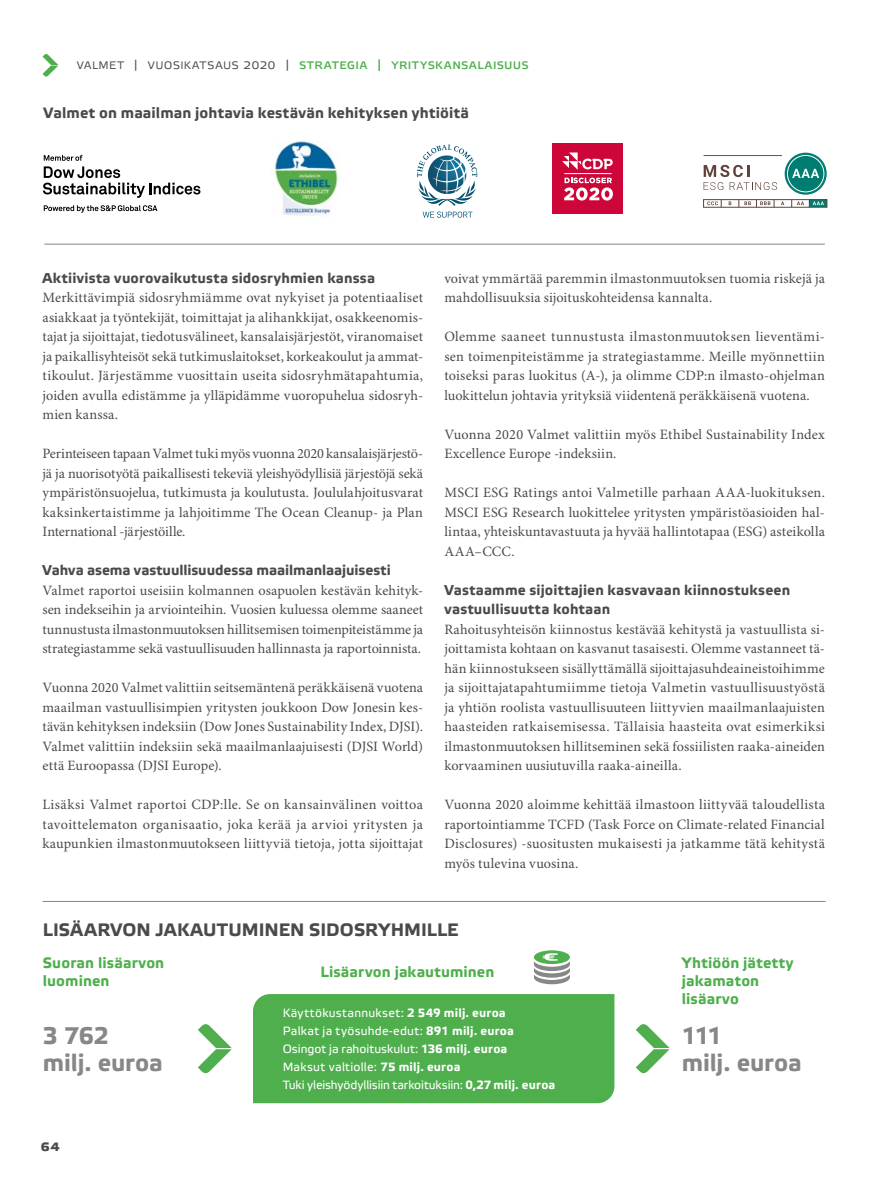
<style>
.page{position:relative;width:893px;height:1191px;background:#fff}
.page>*{position:absolute;margin:0;border:0;box-sizing:border-box;transform-origin:0 0}
.t1{font:700 24px/27px "Etelka Text";letter-spacing:-.005em;color:#878787}
.t2{font:700 18px "Etelka Text";letter-spacing:.005em;color:#4a4a49}
.t3{font:700 16.5px "Etelka Text";color:#4a4a49}
.t4{font:700 15px/18px "Etelka Text";letter-spacing:.01em;color:#4faf4d}
.t5{font:15px "Etelka Text";letter-spacing:.025em;color:#4faf4d}
.t6{font:700 15px "Etelka Text";letter-spacing:.01em;color:#4a4a49}
.t7{font:14.25px/19.5px "Minion Pro";letter-spacing:.005em;color:#4a4a49;text-align:justify}
.t8{font:700 14.25px/19.5px "Etelka Text";letter-spacing:.01em;color:#4a4a49}
.t9{font:12px/18px "Etelka Text";letter-spacing:.015em;color:#fff}
.s1{font-family:"Etelka";font-weight:300;color:#4a4a49}
.s2{font-weight:700}
</style>
<div class="page">
<div style="left:253px;top:994px;width:361px;height:109px;background:#4faf4d"></div>
<svg style="left:534px;top:950px;width:36px;height:14px"></svg>
<svg style="left:534px;top:953px;width:36px;height:31px"></svg>
<svg style="left:198px;top:1024px;width:34px;height:49px"></svg>
<svg style="left:636px;top:1024px;width:34px;height:49px"></svg>
<hr style="left:43px;top:901px;width:782px;height:1px;background:#878787">
<svg style="left:44px;top:205px;width:113px;height:8px"></svg>
<svg style="left:43px;top:155px;width:157px;height:43px"></svg>
<svg style="left:417px;top:145px;width:60px;height:73px"></svg>
<img style="left:274px;top:141px;width:65px;height:75px">
<div style="left:553px;top:144px;width:70px;height:70px;background:#ce0538"></div>
<hr style="left:564px;top:173px;width:48px;height:1px;background:#fff">
<svg style="left:564px;top:178px;width:49px;height:22px"></svg>
<svg style="left:562px;top:152px;width:51px;height:18px"></svg>
<hr style="left:704px;top:155px;width:78px;height:1px;background:#007d71">
<svg style="left:785px;top:153px;width:42px;height:42px"></svg>
<div style="left:787px;top:155px;width:37px;height:37px;border:1px solid #fff;border-radius:50%"></div>
<svg style="left:792px;top:169px;width:27px;height:9px"></svg>
<div style="left:809px;top:199px;width:18px;height:8px;background:#007d71"></div>
<div style="left:703px;top:199px;width:124px;height:8px;border:1px solid #60443a"></div>
<svg style="left:707px;top:200px;width:15px;height:7px"></svg>
<svg style="left:739px;top:200px;width:36px;height:7px"></svg>
<svg style="left:791px;top:200px;width:33px;height:7px"></svg>
<svg style="left:704px;top:165px;width:73px;height:25px"></svg>
<hr style="left:44px;top:244px;width:781px;height:1px;background:#878787">
<svg style="left:43px;top:54px;width:15px;height:23px"></svg>
<p class="t5" style="left:77px;top:55px;width:454px"><span class="s1">valmet | vuosikatsaus 2020 |</span> strategia | yrityskansalaisuus</p>
<p class="t6" style="left:44px;top:103px;width:427px">Valmet on maailman johtavia kestävän kehityksen yhtiöitä</p>
<p class="t8" style="left:43px;top:268px;width:334px">Aktiivista vuorovaikutusta sidosryhmien kanssa</p>
<p class="t7" style="left:43px;top:289px;width:382px">Merkittävimpiä sidosryhmiämme ovat nykyiset ja potentiaaliset asiakkaat ja työntekijät, toimittajat ja alihankkijat, osakkeenomis&shy;tajat ja sijoittajat, tiedotusvälineet, kansalaisjärjestöt, viranomaiset ja paikallisyhteisöt sekä tutkimuslaitokset, korkeakoulut ja ammat&shy;tikoulut. Järjestämme vuosittain useita sidosryhmätapahtumia, joiden avulla edistämme ja ylläpidämme vuoropuhelua sidosryh&shy;mien kanssa.</p>
<p class="t7" style="left:43px;top:444px;width:382px">Perinteiseen tapaan Valmet tuki myös vuonna 2020 kansalaisjärjestö&shy;jä ja nuorisotyötä paikallisesti tekeviä yleishyödyllisiä järjestöjä sekä ympäristönsuojelua, tutkimusta ja koulutusta. Joululahjoitusvarat kaksinkertaistimme ja lahjoitimme The Ocean Cleanup- ja Plan International -järjestöille.</p>
<p class="t8" style="left:43px;top:561px;width:350px">Vahva asema vastuullisuudessa maailmanlaajuisesti</p>
<p class="t7" style="left:43px;top:581px;width:382px">Valmet raportoi useisiin kolmannen osapuolen kestävän kehityk&shy;sen indekseihin ja arviointeihin. Vuosien kuluessa olemme saaneet tunnustusta ilmastonmuutoksen hillitsemisen toimenpiteistämme ja strategiastamme sekä vastuullisuuden hallinnasta ja raportoinnista.</p>
<p class="t7" style="left:43px;top:678px;width:382px">Vuonna 2020 Valmet valittiin seitsemäntenä peräkkäisenä vuotena maailman vastuullisimpien yritysten joukkoon Dow Jonesin kes&shy;tävän kehityksen indeksiin (Dow Jones Sustainability Index, DJSI).<br>Valmet valittiin indeksiin sekä maailmanlaajuisesti (DJSI World) että Euroopassa (DJSI Europe).</p>
<p class="t7" style="left:43px;top:795px;width:382px">Lisäksi Valmet raportoi CDP:lle. Se on kansainvälinen voittoa tavoittelematon organisaatio, joka kerää ja arvioi yritysten ja kaupunkien ilmastonmuutokseen liittyviä tietoja, jotta sijoittajat</p>
<p class="t7" style="left:444px;top:269px;width:382px">voivat ymmärtää paremmin ilmastonmuutoksen tuomia riskejä ja mahdollisuuksia sijoituskohteidensa kannalta.</p>
<p class="t7" style="left:444px;top:327px;width:382px">Olemme saaneet tunnustusta ilmastonmuutoksen lieventämi&shy;sen toimenpiteistämme ja strategiastamme. Meille myönnettiin toiseksi paras luokitus (A-), ja olimme CDP:n ilmasto-ohjelman luokittelun johtavia yrityksiä viidentenä peräkkäisenä vuotena.</p>
<p class="t7" style="left:444px;top:425px;width:382px">Vuonna 2020 Valmet valittiin myös Ethibel Sustainability Index<br>Excellence Europe -indeksiin.</p>
<p class="t7" style="left:444px;top:483px;width:382px">MSCI ESG Ratings antoi Valmetille parhaan AAA-luokituksen.<br>MSCI ESG Research luokittelee yritysten ympäristöasioiden hal&shy;lintaa, yhteiskuntavastuuta ja hyvää hallintotapaa (ESG) asteikolla AAA–CCC.</p>
<p class="t8" style="left:444px;top:580px;width:347px">Vastaamme sijoittajien kasvavaan kiinnostukseen vastuullisuutta kohtaan</p>
<p class="t7" style="left:444px;top:620px;width:382px">Rahoitusyhteisön kiinnostus kestävää kehitystä ja vastuullista si&shy;joittamista kohtaan on kasvanut tasaisesti. Olemme vastanneet tä&shy;hän kiinnostukseen sisällyttämällä sijoittajasuhdeaineistoihimme ja sijoittajatapahtumiimme tietoja Valmetin vastuullisuustyöstä ja yhtiön roolista vastuullisuuteen liittyvien maailmanlaajuisten haasteiden ratkaisemisessa. Tällaisia haasteita ovat esimerkiksi ilmastonmuutoksen hillitseminen sekä fossiilisten raaka-aineiden korvaaminen uusiutuvilla raaka-aineilla.</p>
<p class="t7" style="left:444px;top:795px;width:382px">Vuonna 2020 aloimme kehittää ilmastoon liittyvää taloudellista raportointiamme TCFD (Task Force on Climate-related Financial Disclosures) -suositusten mukaisesti ja jatkamme tätä kehitystä myös tulevina vuosina.</p>
<p class="t2" style="left:43px;top:918px;width:417px">LISÄARVON JAKAUTUMINEN SIDOSRYHMILLE</p>
<p class="t4" style="left:43px;top:954px;width:123px">Suoran lisäarvon luominen</p>
<p class="t4" style="left:320px;top:963px;width:176px">Lisäarvon jakautuminen</p>
<p class="t4" style="left:682px;top:954px;width:113px">Yhtiöön jätetty jakamaton lisäarvo</p>
<p class="t9" style="left:283px;top:1004px;width:274px">Käyttökustannukset: <span class="s2">2 549 milj. euroa<br></span>Palkat ja työsuhde-edut: <span class="s2">891 milj. euroa </span>Osingot ja rahoituskulut: <span class="s2">136 milj. euroa<br></span>Maksut valtiolle: <span class="s2">75 milj. euroa<br></span>Tuki yleishyödyllisiin tarkoituksiin: <span class="s2">0,27 milj. euroa</span></p>
<h1 class="t1" style="left:43px;top:1022px;width:122px">3 762 milj. euroa</h1>
<h1 class="t1" style="left:682px;top:1022px;width:122px">111<br>milj. euroa</h1>
<p class="t3" style="left:41px;top:1135px;width:21px">64</p>
</div>
